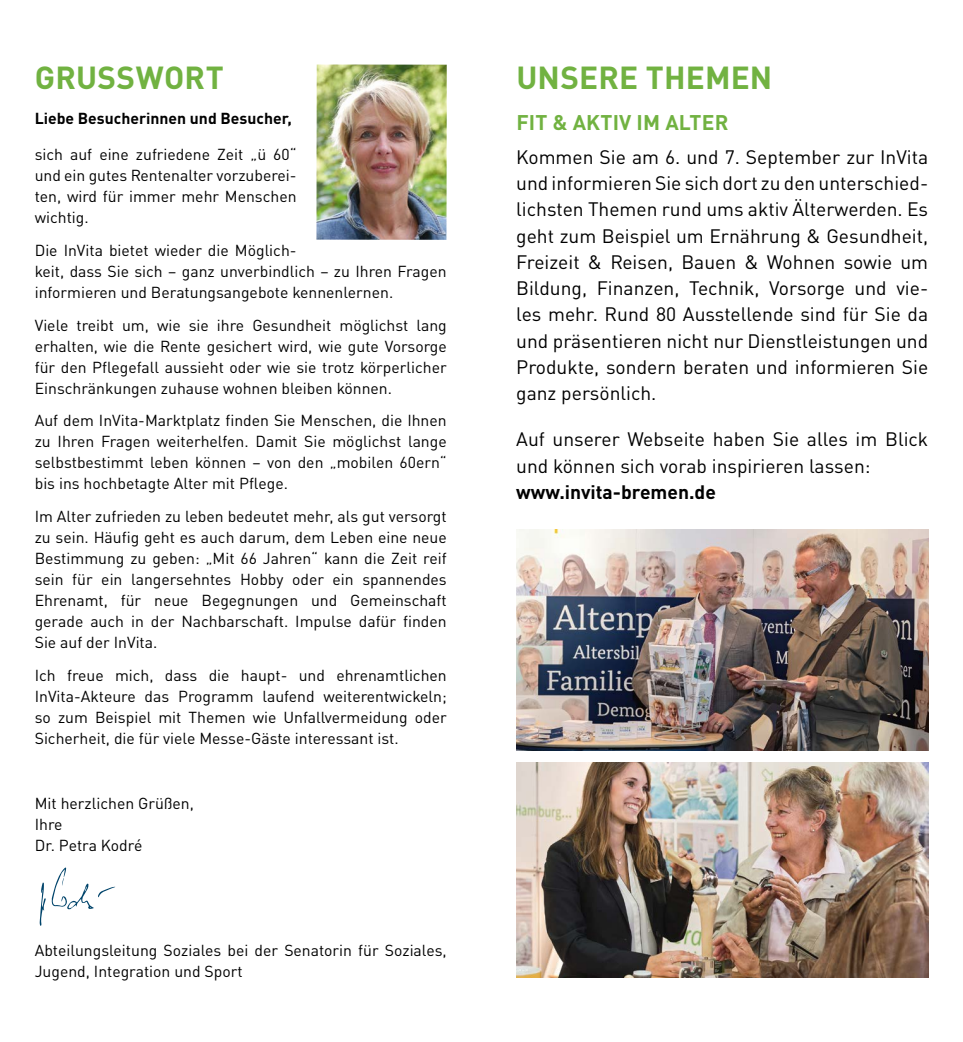
<style>
.page{position:relative;width:963px;height:1042px;background:#fff}
.page>*{position:absolute;margin:0;border:0;box-sizing:border-box;transform-origin:0 0}
.t1{font:700 31.5px "DINOT";letter-spacing:.005em;color:#71b241}
.t2{font:700 21px "DINOT";letter-spacing:.01em;color:#71b241}
.t3{font:19.25px/26.2px "DINOT";color:#000;text-align:justify}
.t4{font:700 19.25px "DINOT";color:#000}
.t5{font:15.75px/21px "DINOT";color:#000;text-align:justify}
.t6{font:700 15.75px "DINOT";color:#000}
</style>
<div class="page">
<img style="left:516px;top:763px;width:412px;height:214px">
<img style="left:516px;top:530px;width:412px;height:220px">
<img style="left:316px;top:64px;width:130px;height:176px">
<svg style="left:40px;top:882px;width:6px;height:44px"></svg>
<svg style="left:52px;top:867px;width:63px;height:42px"></svg>
<h1 class="t1" style="left:35px;top:57px;width:190px">GRUSSWORT</h1>
<p class="t6" style="left:35px;top:108px;width:259px">Liebe Besucherinnen und Besucher,</p>
<p class="t5" style="left:35px;top:144px;width:263px">sich auf eine zufriedene Zeit „ü 60“ und ein gutes Rentenalter vorzuberei&shy;ten, wird für immer mehr Menschen wichtig.</p>
<p class="t5" style="left:35px;top:239px;width:413px;text-align:left">Die InVita bietet wieder die Möglich-<br>keit, dass Sie sich – ganz unverbindlich – zu Ihren Fragen informieren und Beratungsangebote kennenlernen.</p>
<p class="t5" style="left:35px;top:314px;width:413px">Viele treibt um, wie sie ihre Gesundheit möglichst lang erhalten, wie die Rente gesichert wird, wie gute Vorsorge für den Pflegefall aussieht oder wie sie trotz körperlicher Einschränkungen zuhause wohnen bleiben können.</p>
<p class="t5" style="left:35px;top:410px;width:413px">Auf dem InVita-Marktplatz finden Sie Menschen, die Ihnen zu Ihren Fragen weiterhelfen. Damit Sie möglichst lange selbstbestimmt leben können – von den „mobilen 60ern“ bis ins hochbetagte Alter mit Pflege.</p>
<p class="t5" style="left:35px;top:505px;width:413px">Im Alter zufrieden zu leben bedeutet mehr, als gut versorgt zu sein. Häufig geht es auch darum, dem Leben eine neue Bestimmung zu geben: „Mit 66 Jahren“ kann die Zeit reif sein für ein langersehntes Hobby oder ein spannendes Ehrenamt, für neue Begegnungen und Gemeinschaft gerade auch in der Nachbarschaft. Impulse dafür finden Sie auf der InVita.</p>
<p class="t5" style="left:35px;top:664px;width:413px">Ich freue mich, dass die haupt- und ehrenamtlichen InVita-Akteure das Programm laufend weiterentwickeln; so zum Beispiel mit Themen wie Unfallvermeidung oder Sicherheit, die für viele Messe-Gäste interessant ist.</p>
<p class="t5" style="left:35px;top:792px;width:161px;text-align:left">Mit herzlichen Grüßen,<br>Ihre<br>Dr. Petra Kodré</p>
<p class="t5" style="left:35px;top:939px;width:413px">Abteilungsleitung Soziales bei der Senatorin für Soziales,<br>Jugend, Integration und Sport</p>
<h1 class="t1" style="left:516px;top:57px;width:257px">UNSERE THEMEN</h1>
<h2 class="t2" style="left:516px;top:109px;width:213px">FIT &amp; AKTIV IM ALTER</h2>
<p class="t3" style="left:516px;top:143px;width:413px">Kommen Sie am 6. und 7. September zur InVita und informieren Sie sich dort zu den unterschied&shy;lichsten Themen rund ums aktiv Älterwerden. Es geht zum Beispiel um Ernährung &amp; Gesundheit, Freizeit &amp; Reisen, Bauen &amp; Wohnen sowie um Bildung, Finanzen, Technik, Vorsorge und vie&shy;les mehr. Rund 80 Ausstellende sind für Sie da und präsentieren nicht nur Dienstleistungen und Produkte, sondern beraten und informieren Sie ganz persönlich.</p>
<p class="t3" style="left:516px;top:426px;width:413px">Auf unserer Webseite haben Sie alles im Blick und können sich vorab inspirieren lassen:</p>
<p class="t4" style="left:516px;top:479px;width:201px">www.invita-bremen.de</p>
</div>
